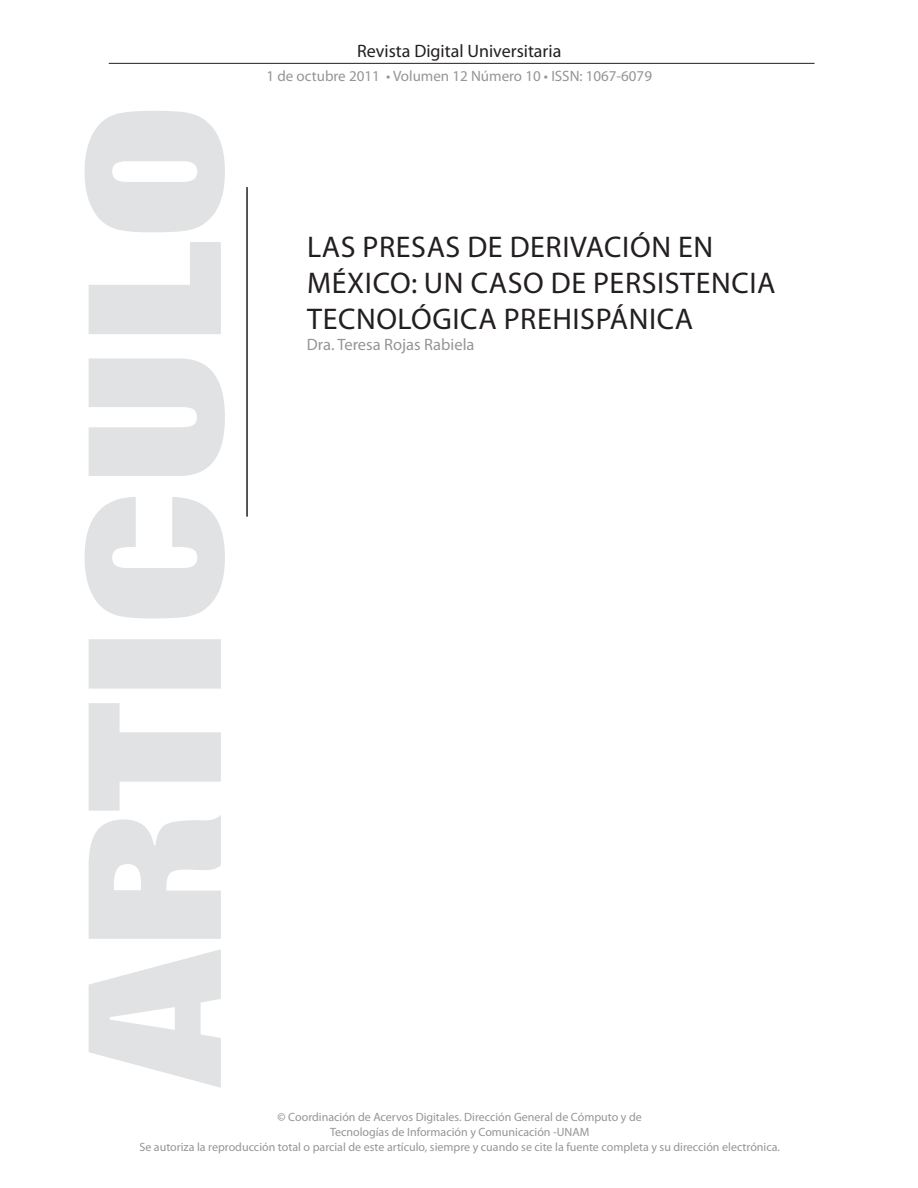
<style>
.page{position:relative;width:918px;height:1188px;background:#fff}
.page>*{position:absolute;margin:0;border:0;box-sizing:border-box;transform-origin:0 0}
.caratula_titulo{font:30px/36px "Myriad Pro";letter-spacing:.02em;color:#231f20}
.encabezados_bold{font:18px "Myriad Pro";color:#231f20}
.caratula_titulo-2{font:16.5px "Myriad Pro";color:#939598}
.encabezados_light{font:15px "Myriad Pro";color:#939598}
.legales{font:12px "Myriad Pro";color:#939598}
.s1{color:#808285}
</style>
<div class="page">
<hr style="left:109px;top:63px;width:706px;height:1px;background:#231f20">
<svg style="left:85px;top:111px;width:140px;height:977px;fill:#e1e2e4"></svg>
<hr style="left:246px;top:187px;width:2px;height:330px;background:#231f20">
<p class="encabezados_bold" style="left:357px;top:40px;width:206px">Revista Digital Universitaria</p>
<p class="encabezados_light" style="left:267px;top:67px;width:387px">1 de octubre 2011 • Volumen 12 Número 10 • ISSN: 1067-6079</p>
<p class="caratula_titulo" style="left:307px;top:228px;width:470px">Las presas de derivación en<br>México: un caso de persistencia tecnológica prehispánica</p>
<p class="caratula_titulo-2" style="left:307px;top:334px;width:169px">Dra. Teresa Rojas Rabiela</p>
<p class="legales" style="left:278px;top:1109px;width:366px"><span class="s1">©</span> Coordinación de Acervos Digitales. Dirección General de Cómputo y de</p>
<p class="legales" style="left:330px;top:1124px;width:261px">Tecnologías de Información y Comunicación -UNAM</p>
<p class="legales" style="left:139px;top:1139px;width:642px">Se autoriza la reproducción total o parcial de este artículo, siempre y cuando se cite la fuente completa y su dirección electrónica.</p>
</div>
